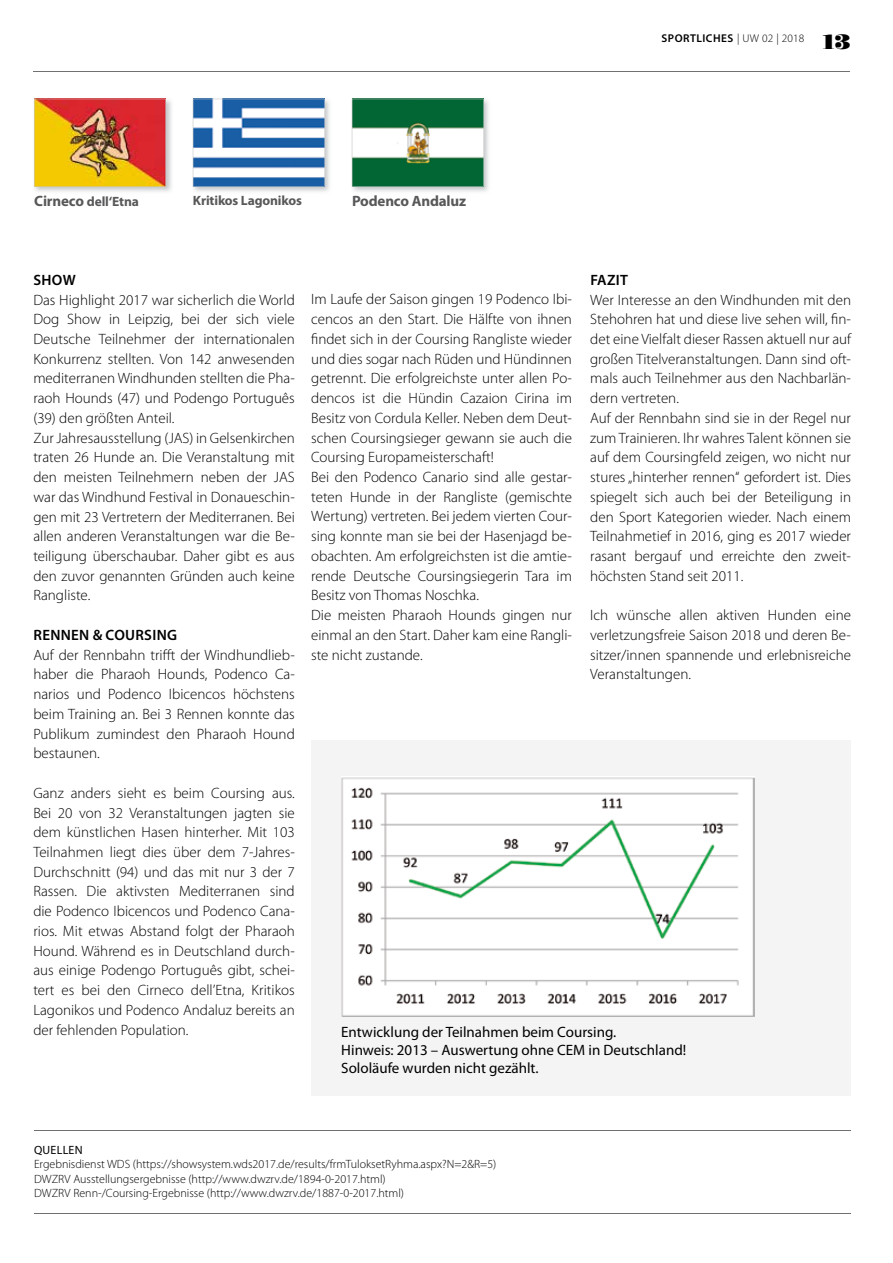
<style>
.page{position:relative;width:893px;height:1263px;background:#fff}
.page>*{position:absolute;margin:0;border:0;box-sizing:border-box;transform-origin:0 0}
.t1{font:300 15px/19.8px "Myriad Pro";color:#000}
.t2{font:15px/18px "Myriad Pro";color:#000}
.t3{font:600 15px "Myriad Pro";letter-spacing:.02em;color:#000}
.t4{font:700 15px "Myriad Pro";letter-spacing:-.01em;color:#58585a}
.t5{font:700 13.5px "Myriad Pro";letter-spacing:-.01em;color:#58585a}
.t6{font:300 12px/14.4px "Myriad Pro";color:#000}
.t7{font:12px "Myriad Pro";letter-spacing:.02em;color:#000}
.t8{font:600 11.25px "Myriad Pro";letter-spacing:.04em;color:#000}
.s1{font-size:15px}
.s2{font-weight:300}
.s3{font-family:"Fette Bauersche Antiqua";font-weight:400;font-size:21px}
</style>
<div class="page">
<img style="left:192px;top:98px;width:138px;height:94px">
<svg style="left:193px;top:99px;width:132px;height:88px"></svg>
<img style="left:34px;top:98px;width:138px;height:94px">
<img style="left:34px;top:99px;width:132px;height:88px">
<img style="left:351px;top:98px;width:138px;height:94px">
<svg style="left:352px;top:99px;width:132px;height:88px"></svg>
<hr style="left:34px;top:1130px;width:816px;height:1px;background:#707172">
<hr style="left:34px;top:1213px;width:816px;height:1px;background:#707172">
<hr style="left:33px;top:71px;width:817px;height:1px;background:#707172">
<div style="left:311px;top:740px;width:540px;height:356px;background:#f4f4f4"></div>
<img style="left:341px;top:777px;width:413px;height:239px">
<p class="t5" style="left:34px;top:194px;width:106px"><span class="s1">Cirneco</span> dell‘Etna</p>
<p class="t5" style="left:193px;top:193px;width:111px">Kritikos Lagonikos</p>
<p class="t4" style="left:352px;top:193px;width:116px">Podenco Andaluz</p>
<p class="t8" style="left:662px;top:32px;width:190px">SPORTLICHES <span class="s2">| UW 02 | 2018</span> <span class="s3">13</span></p>
<p class="t3" style="left:34px;top:271px;width:44px">SHOW</p>
<p class="t1" style="left:33px;top:290px;width:263px">Das Highlight 2017 war sicherlich die World Dog Show in Leipzig, bei der sich viele Deutsche Teilnehmer der internationalen Konkurrenz stellten. Von 142 anwesenden mediterranen Windhunden stellten die Pha&shy;raoh Hounds (47) und Podengo Português (39) den größten Anteil.<br>Zur Jahresausstellung (JAS) in Gelsenkirchen traten 26 Hunde an. Die Veranstaltung mit den meisten Teilnehmern neben der JAS war das Windhund Festival in Donaueschin&shy;gen mit 23 Vertretern der Mediterranen. Bei allen anderen Veranstaltungen war die Be&shy;teiligung überschaubar. Daher gibt es aus den zuvor genannten Gründen auch keine Rangliste.</p>
<p class="t3" style="left:34px;top:627px;width:145px">RENNEN &amp; COURSING</p>
<p class="t1" style="left:33px;top:645px;width:263px;text-align:justify">Auf der Rennbahn trifft der Windhundlieb&shy;haber die Pharaoh Hounds, Podenco Ca&shy;narios und Podenco Ibicencos höchstens beim Training an. Bei 3 Rennen konnte das Publikum zumindest den Pharaoh Hound bestaunen.</p>
<p class="t1" style="left:33px;top:783px;width:263px;text-align:justify">Ganz anders sieht es beim Coursing aus.<br>Bei 20 von 32 Veranstaltungen jagten sie dem künstlichen Hasen hinterher. Mit 103<br>Teilnahmen liegt dies über dem 7-Jahres-Durchschnitt (94) und das mit nur 3 der 7<br>Rassen. Die aktivsten Mediterranen sind die Podenco Ibicencos und Podenco Cana&shy;rios. Mit etwas Abstand folgt der Pharaoh Hound. Während es in Deutschland durch&shy;aus einige Podengo Português gibt, schei&shy;tert es bei den Cirneco dell’Etna, Kritikos Lagonikos und Podenco Andaluz bereits an der fehlenden Population.</p>
<p class="t1" style="left:311px;top:290px;width:262px">Im Laufe der Saison gingen 19 Podenco Ibi&shy;cencos an den Start. Die Hälfte von ihnen findet sich in der Coursing Rangliste wieder und dies sogar nach Rüden und Hündinnen getrennt. Die erfolgreichste unter allen Po&shy;dencos ist die Hündin Cazaion Cirina im Besitz von Cordula Keller. Neben dem Deut&shy;schen Coursingsieger gewann sie auch die Coursing Europameisterschaft!<br>Bei den Podenco Canario sind alle gestar&shy;teten Hunde in der Rangliste (gemischte Wertung) vertreten. Bei jedem vierten Cour&shy;sing konnte man sie bei der Hasenjagd be&shy;obachten. Am erfolgreichsten ist die amtie&shy;rende Deutsche Coursingsiegerin Tara im Besitz von Thomas Noschka.<br>Die meisten Pharaoh Hounds gingen nur einmal an den Start. Daher kam eine Rangli&shy;ste nicht zustande.</p>
<p class="t3" style="left:590px;top:271px;width:39px">FAZIT</p>
<p class="t1" style="left:590px;top:290px;width:262px">Wer Interesse an den Windhunden mit den Stehohren hat und diese live sehen will, fin&shy;det eine Vielfalt dieser Rassen aktuell nur auf großen Titelveranstaltungen. Dann sind oft&shy;mals auch Teilnehmer aus den Nachbarlän&shy;dern vertreten.<br>Auf der Rennbahn sind sie in der Regel nur zum Trainieren. Ihr wahres Talent können sie auf dem Coursingfeld zeigen, wo nicht nur stures „hinterher rennen“ gefordert ist. Dies spiegelt sich auch bei der Beteiligung in den Sport Kategorien wieder. Nach einem Teilnahmetief in 2016, ging es 2017 wieder rasant bergauf und erreichte den zweit&shy;höchsten Stand seit 2011.</p>
<p class="t1" style="left:590px;top:605px;width:262px;text-align:justify">Ich wünsche allen aktiven Hunden eine verletzungsfreie Saison 2018 und deren Be&shy;sitzer/innen spannende und erlebnisreiche Veranstaltungen.</p>
<p class="t2" style="left:341px;top:1023px;width:347px">Entwicklung der Teilnahmen beim Coursing.<br>Hinweis: 2013 – Auswertung ohne CEM in Deutschland!<br>Sololäufe wurden nicht gezählt.</p>
<p class="t7" style="left:34px;top:1143px;width:50px">QUELLEN</p>
<p class="t6" style="left:34px;top:1157px;width:464px">Ergebnisdienst WDS (https://showsystem.wds2017.de/results/frmTuloksetRyhma.aspx?N=2&amp;R=5)<br>DWZRV Ausstellungsergebnisse (http://www.dwzrv.de/1894-0-2017.html)<br>DWZRV Renn-/Coursing-Ergebnisse (http://www.dwzrv.de/1887-0-2017.html)</p>
</div>
